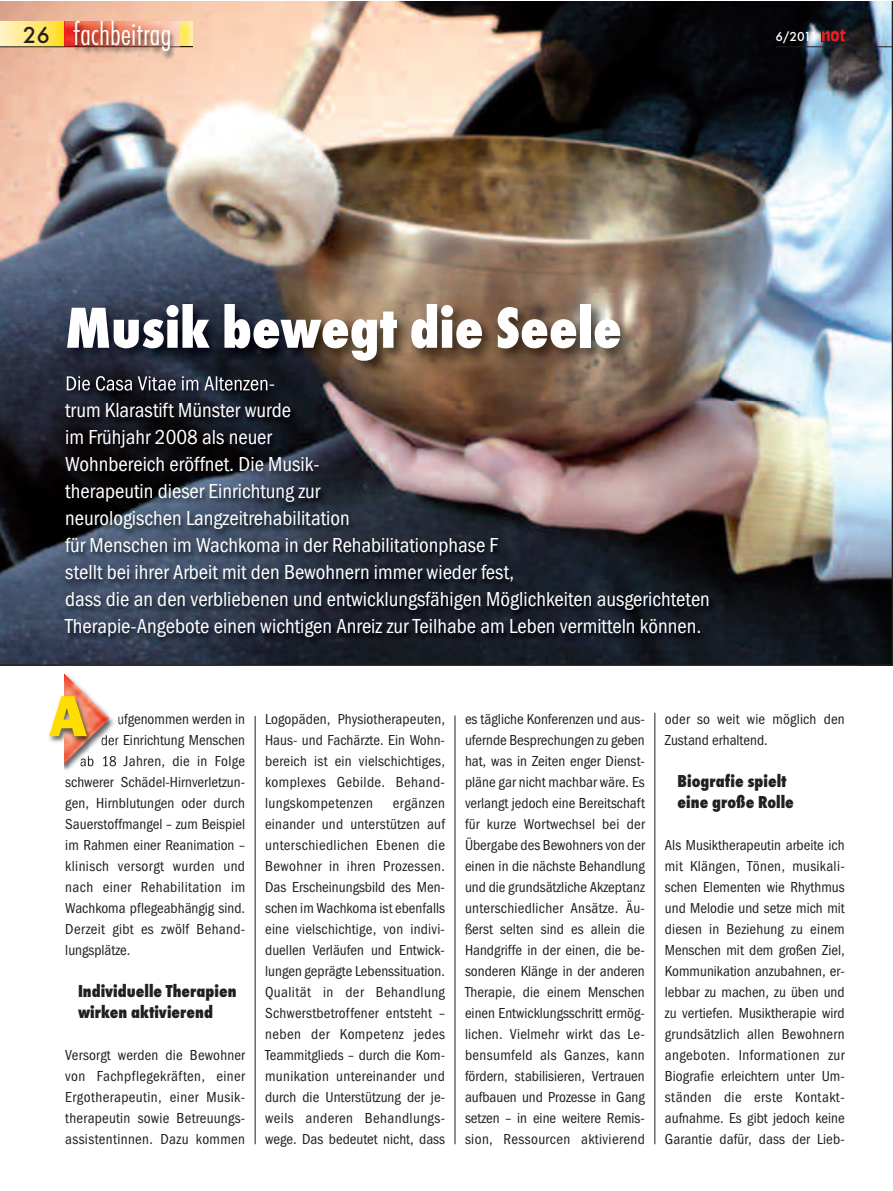
<style>
.page{position:relative;width:893px;height:1191px;background:#fff}
.page>*{position:absolute;margin:0;border:0;box-sizing:border-box;transform-origin:0 0}
.t1{font:800 condensed 60px "Futura T";color:#fff}
.t2{font:800 60px "Franklin Gothic Itc T";color:#ffdd01}
.t3{font:300 condensed 33px "Futura T";color:#fff}
.t4{font:500 24px "Futura T";color:#231f20}
.t5{font:condensed 21px/27px "Franklin Gothic Itc T";color:#fff}
.t6{font:800 condensed 18px/21px "Futura T";color:#231f20}
.t7{font:condensed 15px/21px "Franklin Gothic Itc T";letter-spacing:.01em;color:#231f20;text-align:justify}
.t8{font:500 13.5px "Futura T";color:#fff}
</style>
<div class="page">
<img style="left:0;top:1px;width:892px;height:665px">
<svg style="left:0;top:21px;width:64px;height:25px;background:#fee878"></svg>
<hr style="left:255px;top:716px;width:1px;height:428px;background:#231f20">
<hr style="left:455px;top:715px;width:1px;height:429px;background:#231f20">
<hr style="left:654px;top:712px;width:1px;height:432px;background:#231f20">
<img style="left:57px;top:401px;width:801px;height:265px">
<svg style="left:821px;top:29px;width:25px;height:13px"></svg>
<hr style="left:776px;top:46px;width:116px;height:1px;background:#231f20">
<hr style="left:0;top:46px;width:193px;height:1px;background:#231f20">
<img style="left:66px;top:14px;width:169px;height:60px">
<img style="left:66px;top:21px;width:127px;height:27px">
<img style="left:66px;top:46px;width:114px;height:1px">
<svg style="left:180px;top:46px;width:13px;height:1px"></svg>
<svg style="left:118px;top:716px;width:6px;height:9px"></svg>
<img style="left:64px;top:715px;width:54px;height:56px">
<svg style="left:19px;top:664px;width:90px;height:101px"></svg>
<img style="left:64px;top:683px;width:45px;height:80px">
<img style="left:25px;top:683px;width:39px;height:82px">
<img style="left:53px;top:293px;width:816px;height:108px">
<img style="left:67px;top:376px;width:121px;height:15px">
<h2 class="t3" style="left:73px;top:15px;width:100px">fachbeitrag</h2>
<h3 class="t4" style="left:23px;top:21px;width:29px">26</h3>
<p class="t8" style="left:776px;top:28px;width:43px">6/2011</p>
<h1 class="t1" style="left:65px;top:293px;width:558px">Musik bewegt die Seele</h1>
<p class="t5" style="left:65px;top:396px;width:646px">trum Klarastift Münster wurde<br>im Frühjahr 2008 als neuer<br>Wohnbereich eröffnet. Die Musik-<br>therapeutin dieser Einrichtung zur<br>neurologischen Langzeitrehabilitation<br>für Menschen im Wachkoma in der Rehabilitationphase F<br>stellt bei ihrer Arbeit mit den Bewohnern immer wieder fest,<br>dass die an den verbliebenen und entwicklungsfähigen Möglichkeiten ausgerichteten Therapie-Angebote einen wichtigen Anreiz zur Teilhabe am Leben vermitteln können.</p>
<h1 class="t2" style="left:49px;top:681px;width:40px">A</h1>
<p class="t7" style="left:117px;top:708px;width:129px">ufgenommen werden in</p>
<p class="t7" style="left:101px;top:729px;width:146px">der Einrichtung Menschen</p>
<p class="t7" style="left:80px;top:750px;width:167px">ab 18 Jahren, die in Folge</p>
<p class="t7" style="left:65px;top:771px;width:181px">schwerer Schädel-Hirnverletzun-</p>
<p class="t7" style="left:65px;top:792px;width:181px">gen, Hirnblutungen oder durch</p>
<p class="t7" style="left:65px;top:813px;width:181px">Sauerstoffmangel – zum Beispiel</p>
<p class="t7" style="left:65px;top:834px;width:181px">im Rahmen einer Reanimation –</p>
<p class="t7" style="left:65px;top:855px;width:181px">klinisch versorgt wurden und</p>
<p class="t7" style="left:65px;top:876px;width:181px">nach einer Rehabilitation im</p>
<p class="t7" style="left:65px;top:897px;width:181px">Wachkoma pflegeabhängig sind.</p>
<p class="t7" style="left:65px;top:918px;width:181px">Derzeit gibt es zwölf Behand-</p>
<p class="t7" style="left:65px;top:939px;width:67px">lungsplätze.</p>
<p class="t6" style="left:78px;top:980px;width:160px">Individuelle Therapien wirken aktivierend</p>
<p class="t7" style="left:65px;top:1044px;width:181px">Versorgt werden die Bewohner von Fachpflegekräften, einer Ergotherapeutin, einer Musik&shy;therapeutin sowie Betreuungs&shy;assistentinnen. Dazu kommen</p>
<p class="t7" style="left:265px;top:708px;width:181px">Logopäden, Physiotherapeuten, Haus- und Fachärzte. Ein Wohn&shy;bereich ist ein vielschichtiges, komplexes Gebilde. Behand&shy;lungskompetenzen</p>
<p class="t7" style="left:265px;top:792px;width:181px;text-indent:128px">ergänzen einander und unterstützen auf unterschiedlichen Ebenen die Bewohner in ihren Prozessen.<br>Das Erscheinungsbild des Men&shy;schen im Wachkoma ist ebenfalls eine vielschichtige, von indivi&shy;duellen Verläufen und Entwick&shy;lungen geprägte Lebenssituation.<br>Qualität in der Behandlung Schwerstbetroffener entsteht – neben der Kompetenz jedes Teammitglieds – durch die Kom&shy;munikation untereinander und durch die Unterstützung der je&shy;weils anderen Behandlungs&shy;wege. Das bedeutet nicht, dass</p>
<p class="t7" style="left:465px;top:708px;width:181px">es tägliche Konferenzen und aus&shy;ufernde Besprechungen zu geben hat, was in Zeiten enger Dienst&shy;pläne gar nicht machbar wäre. Es verlangt jedoch eine Bereitschaft für kurze Wortwechsel bei der Übergabe des Bewohners von der einen in die nächste Behandlung und die grundsätzliche Akzeptanz unterschiedlicher Ansätze. Äu&shy;ßerst selten sind es allein die Handgriffe in der einen, die be&shy;sonderen Klänge in der anderen Therapie, die einem Menschen einen Entwicklungsschritt ermög&shy;lichen. Vielmehr wirkt das Le&shy;bensumfeld als Ganzes, kann fördern, stabilisieren, Vertrauen aufbauen und Prozesse in Gang setzen – in eine weitere Remis&shy;sion, Ressourcen aktivierend</p>
<p class="t7" style="left:665px;top:708px;width:181px">oder so weit wie möglich den<br>Zustand erhaltend.</p>
<p class="t6" style="left:678px;top:770px;width:118px">Biografie spielt eine große Rolle</p>
<p class="t7" style="left:665px;top:834px;width:181px">Als Musiktherapeutin arbeite ich mit Klängen, Tönen, musikali&shy;schen Elementen wie Rhythmus und Melodie und setze mich mit diesen in Beziehung zu einem Menschen mit dem großen Ziel, Kommunikation anzubahnen, er&shy;lebbar zu machen, zu üben und zu vertiefen. Musiktherapie wird grundsätzlich allen Bewohnern angeboten. Informationen zur Biografie erleichtern unter Um&shy;ständen die erste Kontakt&shy;aufnahme. Es gibt jedoch keine Garantie dafür, dass der Lieb-</p>
</div>
